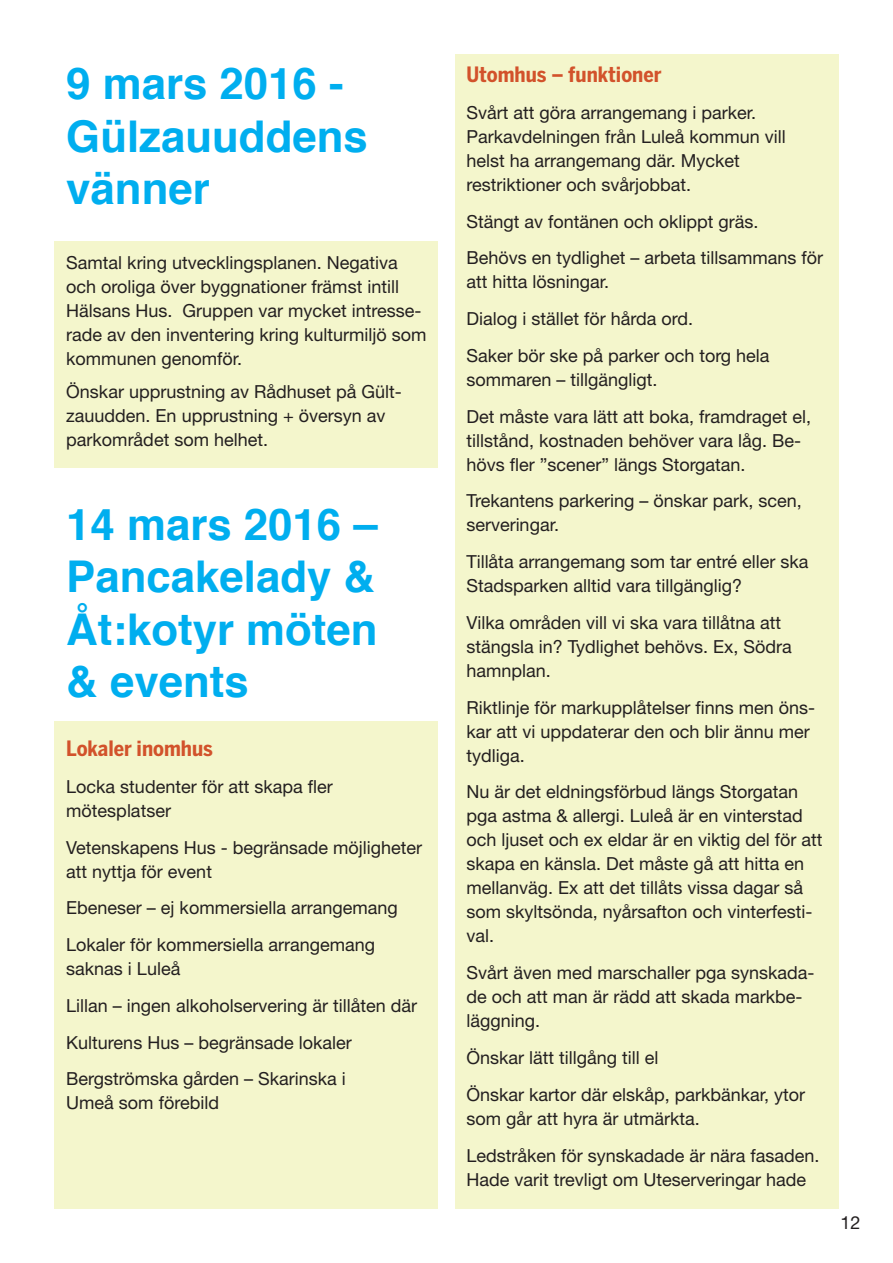
<style>
.page{position:relative;width:893px;height:1263px;background:#fff}
.page>*{position:absolute;margin:0;border:0;box-sizing:border-box;transform-origin:0 0}
.t1{font:700 43.8px/52.5px "Helvetica";color:#00aeef}
.t2{font:700 21px "Benton Sans Cond";color:#d2522b}
.t3{font:18px/24px "Helvetica Neue LT Std";color:#231f20}
</style>
<div class="page">
<div style="left:54px;top:241px;width:383px;height:227px;background:#f4f6cc"></div>
<div style="left:54px;top:721px;width:383px;height:488px;background:#f4f6cc"></div>
<div style="left:455px;top:54px;width:384px;height:1155px;background:#f4f6cc"></div>
<h1 class="t1" style="left:66px;top:58px;width:303px">9 mars 2016 -<br>Gülzauuddens vänner</h1>
<p class="t3" style="left:66px;top:251px;width:362px">Samtal kring utvecklingsplanen. Negativa och oroliga över byggnationer främst intill Hälsans Hus. Gruppen var mycket intresse&shy;rade av den inventering kring kulturmiljö som kommunen genomför.</p>
<p class="t3" style="left:66px;top:379px;width:337px">Önskar upprustning av Rådhuset på Gült&shy;zauudden. En upprustning + översyn av parkområdet som helhet.</p>
<h1 class="t1" style="left:66px;top:498px;width:313px;text-align:justify">14 mars 2016 – Pancakelady &amp; Åt:kotyr möten &amp; events</h1>
<p class="t2" style="left:66px;top:736px;width:148px">Lokaler inomhus</p>
<p class="t3" style="left:66px;top:774px;width:268px">Locka studenter för att skapa fler mötesplatser</p>
<p class="t3" style="left:66px;top:835px;width:357px">Vetenskapens Hus - begränsade möjligheter att nyttja för event</p>
<p class="t3" style="left:66px;top:889px;width:333px;line-height:36.8px">Ebeneser – ej kommersiella arrangemang<br>Lokaler för kommersiella arrangemang</p>
<p class="t3" style="left:66px;top:950px;width:352px;line-height:36.8px">saknas i Luleå<br>Lillan – ingen alkoholservering är tillåten där Kulturens Hus – begränsade lokaler Bergströmska gården – Skarinska i</p>
<p class="t3" style="left:66px;top:1091px;width:154px">Umeå som förebild</p>
<p class="t2" style="left:466px;top:62px;width:197px">Utomhus – funktioner</p>
<p class="t3" style="left:466px;top:100px;width:321px">Svårt att göra arrangemang i parker.<br>Parkavdelningen från Luleå kommun vill helst ha arrangemang där. Mycket restriktioner och svårjobbat.</p>
<p class="t3" style="left:466px;top:203px;width:358px;line-height:36.8px">Stängt av fontänen och oklippt gräs.<br>Behövs en tydlighet – arbeta tillsammans för</p>
<p class="t3" style="left:466px;top:263px;width:305px;line-height:36.8px">att hitta lösningar.<br>Dialog i stället för hårda ord.<br>Saker bör ske på parker och torg hela</p>
<p class="t3" style="left:466px;top:361px;width:346px;line-height:36.8px">sommaren – tillgängligt.<br>Det måste vara lätt att boka, framdraget el,</p>
<p class="t3" style="left:466px;top:428px;width:336px">tillstånd, kostnaden behöver vara låg. Be&shy;hövs fler ”scener” längs Storgatan.</p>
<p class="t3" style="left:466px;top:489px;width:337px">Trekantens parkering – önskar park, scen, serveringar.</p>
<p class="t3" style="left:466px;top:550px;width:344px">Tillåta arrangemang som tar entré eller ska<br>Stadsparken alltid vara tillgänglig?</p>
<p class="t3" style="left:466px;top:610px;width:327px">Vilka områden vill vi ska vara tillåtna att stängsla in? Tydlighet behövs. Ex, Södra hamnplan.</p>
<p class="t3" style="left:466px;top:695px;width:350px">Riktlinje för markupplåtelser finns men öns&shy;kar att vi uppdaterar den och blir ännu mer tydliga.</p>
<p class="t3" style="left:466px;top:780px;width:358px">Nu är det eldningsförbud längs Storgatan pga astma &amp; allergi. Luleå är en vinterstad och ljuset och ex eldar är en viktig del för att skapa en känsla. Det måste gå att hitta en mellanväg. Ex att det tillåts vissa dagar så som skyltsönda, nyårsafton och vinterfesti&shy;val.</p>
<p class="t3" style="left:466px;top:960px;width:350px">Svårt även med marschaller pga synskada&shy;de och att man är rädd att skada markbe&shy;läggning.</p>
<p class="t3" style="left:466px;top:1039px;width:340px;line-height:36.8px">Önskar lätt tillgång till el<br>Önskar kartor där elskåp, parkbänkar, ytor</p>
<p class="t3" style="left:466px;top:1100px;width:355px;line-height:36.8px">som går att hyra är utmärkta.<br>Ledstråken för synskadade är nära fasaden.</p>
<p class="t3" style="left:466px;top:1167px;width:341px">Hade varit trevligt om Uteserveringar hade</p>
<p class="t3" style="left:840px;top:1210px;width:22px">12</p>
</div>
